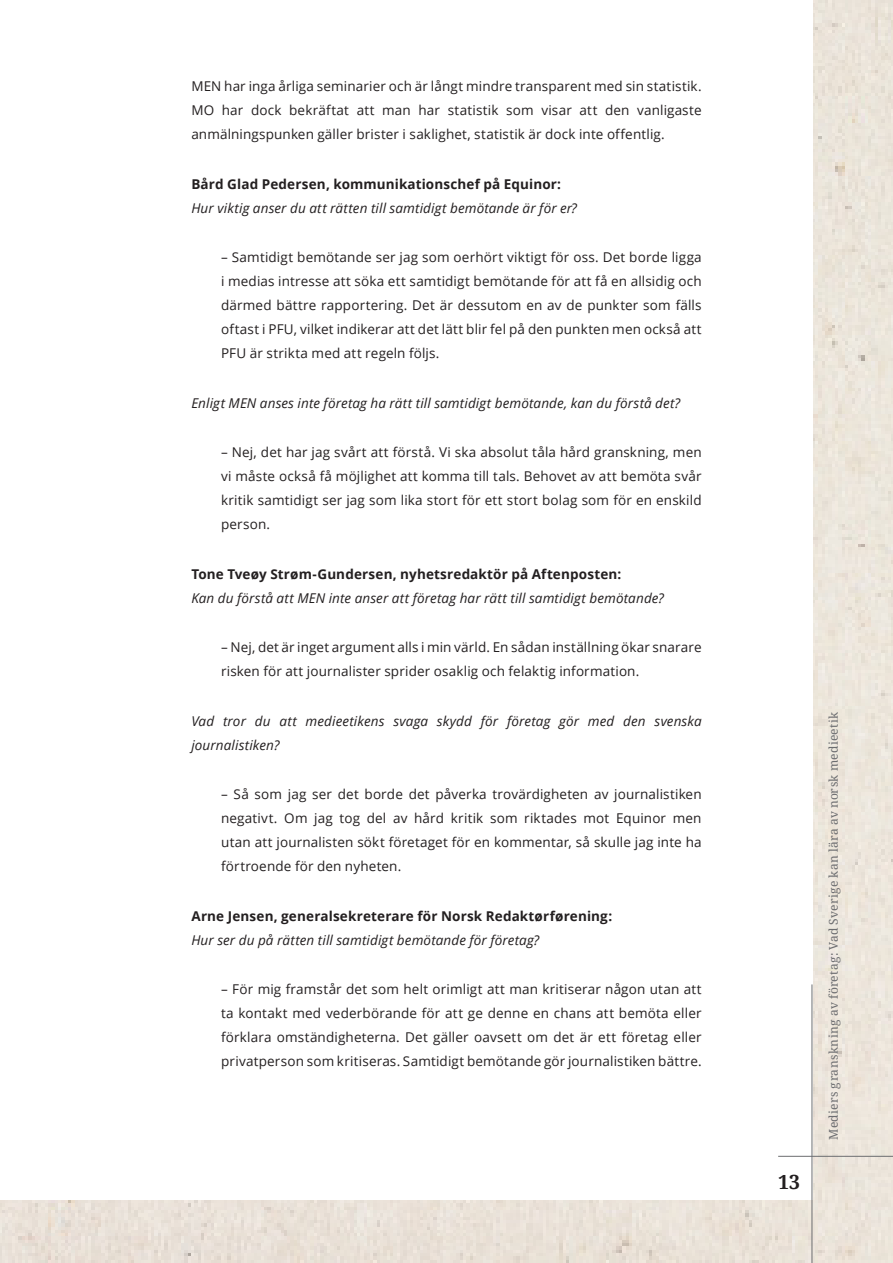
<style>
.page{position:relative;width:893px;height:1263px;background:#fff}
.page>*{position:absolute;margin:0;border:0;box-sizing:border-box;transform-origin:0 0}
.t1{font:700 19.5px "Noto Serif";color:#231f20}
.Brödtext{font:13.5px/24px "Open Sans";letter-spacing:.01em;color:#231f20;text-align:justify}
.Brödtext-2{font:italic 13.5px/24px "Open Sans";letter-spacing:.01em;color:#231f20}
.Brödtext_Rubrik{font:700 13.5px "Open Sans";letter-spacing:.01em;color:#231f20}
.t2{font:12px "Noto Serif";letter-spacing:.025em;color:#6c6d70}
</style>
<div class="page">
<img style="left:0;top:0;width:893px;height:1263px">
<div style="left:0;top:0;width:812px;height:1199px;background:#fff"></div>
<hr style="left:812px;top:984px;width:1px;height:279px;background:#6c6d70">
<hr style="left:778px;top:1156px;width:115px;height:1px;background:#6c6d70">
<p class="Brödtext" style="left:191px;top:74px;width:512px">MEN har inga årliga seminarier och är långt mindre transparent med sin statistik.<br>MO har dock bekräftat att man har statistik som visar att den vanligaste anmälningspunken gäller brister i saklighet, statistik är dock inte offentlig.</p>
<p class="Brödtext_Rubrik" style="left:191px;top:174px;width:371px">Bård Glad Pedersen, kommunikationschef på Equinor:</p>
<p class="Brödtext-2" style="left:191px;top:195px;width:387px">Hur viktig anser du att rätten till samtidigt bemötande är för er?</p>
<p class="Brödtext" style="left:221px;top:245px;width:482px">– Samtidigt bemötande ser jag som oerhört viktigt för oss. Det borde ligga i medias intresse att söka ett samtidigt bemötande för att få en allsidig och därmed bättre rapportering. Det är dessutom en av de punkter som fälls oftast i PFU, vilket indikerar att det lätt blir fel på den punkten men också att PFU är strikta med att regeln följs.</p>
<p class="Brödtext-2" style="left:191px;top:390px;width:490px">Enligt MEN anses inte företag ha rätt till samtidigt bemötande, kan du förstå det?</p>
<p class="Brödtext" style="left:221px;top:440px;width:482px">– Nej, det har jag svårt att förstå. Vi ska absolut tåla hård granskning, men vi måste också få möjlighet att komma till tals. Behovet av att bemöta svår kritik samtidigt ser jag som lika stort för ett stort bolag som för en enskild person.</p>
<p class="Brödtext_Rubrik" style="left:191px;top:564px;width:432px">Tone Tveøy Strøm-Gundersen, nyhetsredaktör på Aftenposten:</p>
<p class="Brödtext-2" style="left:191px;top:585px;width:474px">Kan du förstå att MEN inte anser att företag har rätt till samtidigt bemötande?</p>
<p class="Brödtext" style="left:221px;top:635px;width:482px">– Nej, det är inget argument alls i min värld. En sådan inställning ökar snarare risken för att journalister sprider osaklig och felaktig information.</p>
<p class="Brödtext-2" style="left:191px;top:708px;width:512px">Vad tror du att medieetikens svaga skydd för företag gör med den svenska journalistiken?</p>
<p class="Brödtext" style="left:221px;top:782px;width:482px">– Så som jag ser det borde det påverka trovärdigheten av journalistiken negativt. Om jag tog del av hård kritik som riktades mot Equinor men utan att journalisten sökt företaget för en kommentar, så skulle jag inte ha förtroende för den nyheten.</p>
<p class="Brödtext_Rubrik" style="left:191px;top:906px;width:422px">Arne Jensen, generalsekreterare för Norsk Redaktørførening:</p>
<p class="Brödtext-2" style="left:191px;top:927px;width:349px">Hur ser du på rätten till samtidigt bemötande för företag?</p>
<p class="Brödtext" style="left:221px;top:977px;width:482px">– För mig framstår det som helt orimligt att man kritiserar någon utan att ta kontakt med vederbörande för att ge denne en chans att bemöta eller förklara omständigheterna. Det gäller oavsett om det är ett företag eller privatperson som kritiseras. Samtidigt bemötande gör journalistiken bättre.</p>
<h1 class="t1" style="left:778px;top:1168px;width:23px">13</h1>
<p class="t2" style="left:825px;top:1140px;width:429px;rotate:-90deg">Mediers granskning av företag: Vad Sverige kan lära av norsk medieetik</p>
</div>
